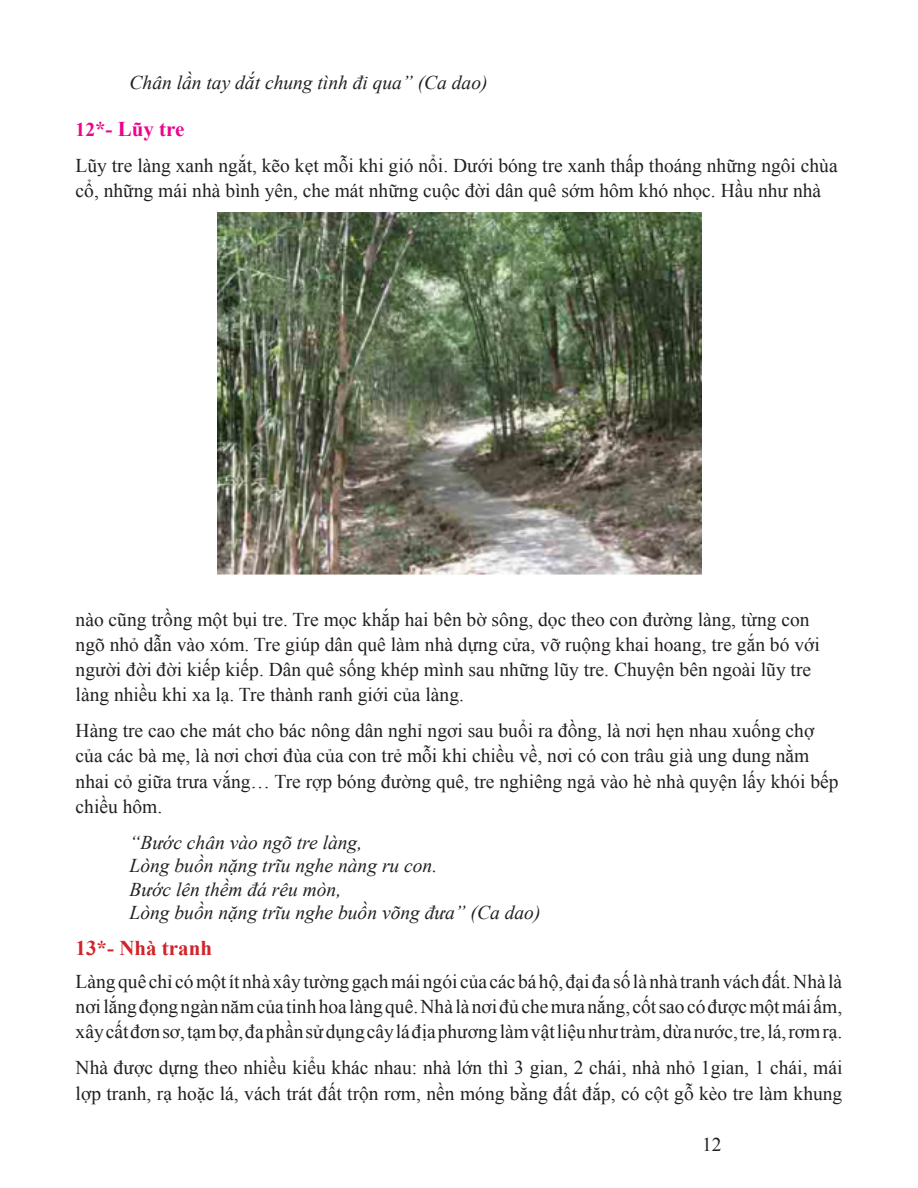
<style>
.page{position:relative;width:918px;height:1188px;background:#fff}
.page>*{position:absolute;margin:0;border:0;box-sizing:border-box;transform-origin:0 0}
.t1{font:700 21px "Times New Roman";color:#d1232a}
.t2{font:700 21px "Times New Roman";color:#ed028c}
.t3{font:19.5px/25.2px "Times New Roman";color:#231f20}
.t4{font:italic 19.5px/23.4px "Times New Roman";color:#231f20}
.s1{font-size:19.5px}
</style>
<div class="page">
<img style="left:217px;top:213px;width:485px;height:362px">
<p class="t4" style="left:130px;top:70px;width:360px">Chân lần tay dắt chung tình đi qua” (Ca dao)</p>
<p class="t2" style="left:76px;top:114px;width:110px"><span class="s1">12</span>*- Lũy tre</p>
<p class="t3" style="left:76px;top:153px;width:764px">Lũy tre làng xanh ngắt, kẽo kẹt mỗi khi gió nổi. Dưới bóng tre xanh thấp thoáng những ngôi chùa cổ, những mái nhà bình yên, che mát những cuộc đời dân quê sớm hôm khó nhọc. Hầu như nhà</p>
<p class="t3" style="left:76px;top:606px;width:746px">nào cũng trồng một bụi tre. Tre mọc khắp hai bên bờ sông, dọc theo con đường làng, từng con ngõ nhỏ dẫn vào xóm. Tre giúp dân quê làm nhà dựng cửa, vỡ ruộng khai hoang, tre gắn bó với người đời đời kiếp kiếp. Dân quê sống khép mình sau những lũy tre. Chuyện bên ngoài lũy tre làng nhiều khi xa lạ. Tre thành ranh giới của làng.</p>
<p class="t3" style="left:76px;top:718px;width:764px">Hàng tre cao che mát cho bác nông dân nghỉ ngơi sau buổi ra đồng, là nơi hẹn nhau xuống chợ của các bà mẹ, là nơi chơi đùa của con trẻ mỗi khi chiều về, nơi có con trâu già ung dung nằm nhai cỏ giữa trưa vắng… Tre rợp bóng đường quê, tre nghiêng ngả vào hè nhà quyện lấy khói bếp chiều hôm.</p>
<p class="t4" style="left:130px;top:830px;width:412px">“Bước chân vào ngõ tre làng,<br>Lòng buồn nặng trĩu nghe nàng ru con.<br>Bước lên thềm đá rêu mòn,<br>Lòng buồn nặng trĩu nghe buồn võng đưa” (Ca dao)</p>
<p class="t1" style="left:76px;top:933px;width:138px">13*- Nhà tranh</p>
<p class="t3" style="left:76px;top:969px;width:768px;text-align:justify">Làng quê chỉ có một ít nhà xây tường gạch mái ngói của các bá hộ, đại đa số là nhà tranh vách đất. Nhà là nơi lắng đọng ngàn năm của tinh hoa làng quê. Nhà là nơi đủ che mưa nắng, cốt sao có được một mái ấm, xây cất đơn sơ, tạm bợ, đa phần sử dụng cây lá địa phương làm vật liệu như tràm, dừa nước, tre, lá, rơm rạ.</p>
<p class="t3" style="left:76px;top:1055px;width:768px">Nhà được dựng theo nhiều kiểu khác nhau: nhà lớn thì 3 gian, 2 chái, nhà nhỏ 1gian, 1 chái, mái lợp tranh, rạ hoặc lá, vách trát đất trộn rơm, nền móng bằng đất đắp, có cột gỗ kèo tre làm khung</p>
<p class="t3" style="left:702px;top:1132px;width:21px">12</p>
</div>
